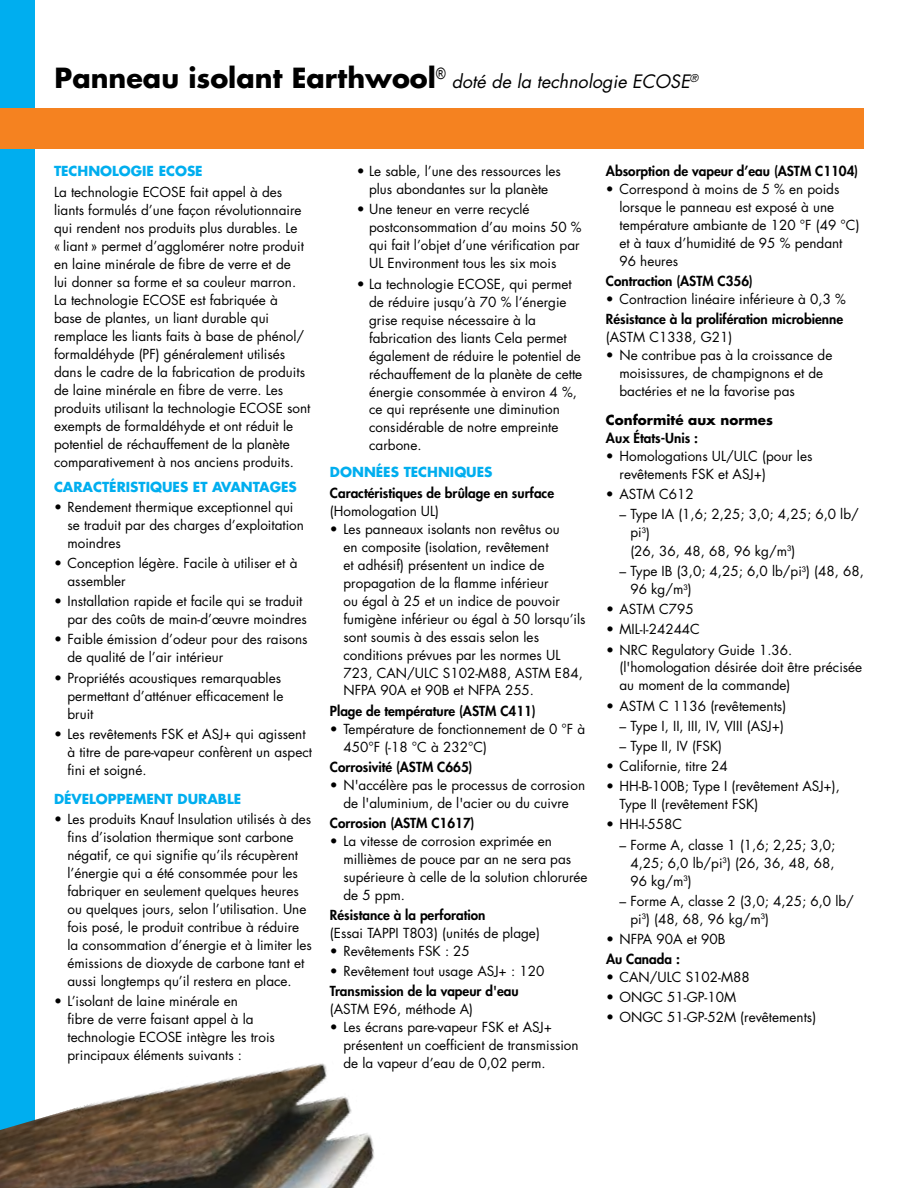
<style>
.page{position:relative;width:918px;height:1188px;background:#fff}
.page>*{position:absolute;margin:0;border:0;box-sizing:border-box;transform-origin:0 0}
.t1{font:700 27px "Futura Std";color:#000}
.t2{font:italic 18px "Futura Std";color:#000}
.t3{font:13.5px/18px "Futura Std";color:#000}
.t4{font:800 13.5px "Futura Std";color:#000}
.t5{font:700 13.5px "Futura Std";color:#00aeef}
.t6{font:700 13.5px "Futura Std";color:#000}
.s1{font-family:"Arial Narrow"}
</style>
<div class="page">
<div style="left:0;top:0;width:34px;height:1188px;background:#00aeef"></div>
<div style="left:0;top:108px;width:864px;height:40px;background:#f58220"></div>
<img style="left:0;top:1028px;width:374px;height:160px">
<h1 class="t1" style="left:55px;top:60px;width:393px">Panneau isolant Earthwool<sup>®</sup></h1>
<h2 class="t2" style="left:452px;top:70px;width:248px">doté de la technologie ECOSE<sup>®</sup></h2>
<p class="t5" style="left:54px;top:162px;width:150px">TECHNOLOGIE ECOSE</p>
<p class="t3" style="left:54px;top:183px;width:258px">La technologie ECOSE fait appel à des liants formulés d’une façon révolutionnaire qui rendent nos produits plus durables. Le<br><span class="s1">«</span> liant <span class="s1">»</span> permet d’agglomérer notre produit en laine minérale de fibre de verre et de<br>lui donner sa forme et sa couleur marron.<br>La technologie ECOSE est fabriquée à<br>base de plantes, un liant durable qui remplace les liants faits à base de phénol/ formaldéhyde (PF) généralement utilisés dans le cadre de la fabrication de produits de laine minérale en fibre de verre. Les produits utilisant la technologie ECOSE sont exempts de formaldéhyde et ont réduit le potentiel de réchauffement de la planète comparativement à nos anciens produits.</p>
<p class="t5" style="left:54px;top:478px;width:244px">CARACTÉRISTIQUES ET AVANTAGES</p>
<p class="t3" style="left:68px;top:498px;width:238px;text-indent:-14px">• Rendement thermique exceptionnel qui se traduit par des charges d’exploitation moindres</p>
<p class="t3" style="left:68px;top:554px;width:231px;text-indent:-14px">• Conception légère. Facile à utiliser et à assembler</p>
<p class="t3" style="left:68px;top:592px;width:241px;text-indent:-14px">• Installation rapide et facile qui se traduit par des coûts de main-d’œuvre moindres</p>
<p class="t3" style="left:68px;top:631px;width:242px;text-indent:-14px">• Faible émission d’odeur pour des raisons de qualité de l’air intérieur</p>
<p class="t3" style="left:68px;top:669px;width:217px;text-indent:-14px">• Propriétés acoustiques remarquables permettant d’atténuer efficacement le bruit</p>
<p class="t3" style="left:68px;top:725px;width:246px;text-indent:-14px">• Les revêtements FSK et ASJ+ qui agissent à titre de pare-vapeur confèrent un aspect fini et soigné.</p>
<p class="t5" style="left:54px;top:789px;width:189px">DÉVELOPPEMENT DURABLE</p>
<p class="t3" style="left:68px;top:810px;width:246px;text-indent:-14px">• Les produits Knauf Insulation utilisés à des fins d’isolation thermique sont carbone négatif, ce qui signifie qu’ils récupèrent l’énergie qui a été consommée pour les fabriquer en seulement quelques heures ou quelques jours, selon l’utilisation. Une fois posé, le produit contribue à réduire la consommation d’énergie et à limiter les émissions de dioxyde de carbone tant et aussi longtemps qu’il restera en place.</p>
<p class="t3" style="left:68px;top:992px;width:209px;text-indent:-14px">• L’isolant de laine minérale en<br>fibre de verre faisant appel à la technologie ECOSE intègre les trois principaux éléments suivants :</p>
<p class="t3" style="left:357px;top:162px;width:205px;text-align:center">• Le sable, l’une des ressources les plus abondantes sur la planète</p>
<p class="t3" style="left:369px;top:201px;width:214px;text-indent:-12px">• Une teneur en verre recyclé postconsommation d’au moins 50 % qui fait l’objet d’une vérification par UL Environment tous les six mois</p>
<p class="t3" style="left:369px;top:275px;width:215px;text-indent:-12px">• La technologie ECOSE, qui permet de réduire jusqu’à 70 % l’énergie grise requise nécessaire à la fabrication des liants Cela permet également de réduire le potentiel de réchauffement de la planète de cette énergie consommée à environ 4 %, ce qui représente une diminution considérable de notre empreinte carbone.</p>
<p class="t5" style="left:330px;top:463px;width:164px">DONNÉES TECHNIQUES</p>
<p class="t4" style="left:330px;top:484px;width:226px">Caractéristiques de brûlage en surface</p>
<p class="t3" style="left:330px;top:502px;width:111px">(Homologation UL)</p>
<p class="t3" style="left:343px;top:520px;width:244px;text-indent:-14px">• Les panneaux isolants non revêtus ou<br>en composite (isolation, revêtement<br>et adhésif) présentent un indice de propagation de la flamme inférieur<br>ou égal à 25 et un indice de pouvoir fumigène inférieur ou égal à 50 lorsqu’ils sont soumis à des essais selon les conditions prévues par les normes UL 723, CAN/ULC S102-M88, ASTM E84, NFPA 90A et 90B et NFPA 255.</p>
<p class="t4" style="left:330px;top:702px;width:207px">Plage de température (ASTM C411)</p>
<p class="t3" style="left:343px;top:720px;width:243px;text-indent:-14px">• Température de fonctionnement de 0 °F à<br>450°F (-18 °C à 232°C)</p>
<p class="t4" style="left:330px;top:758px;width:144px">Corrosivité (ASTM C665)</p>
<p class="t3" style="left:330px;top:776px;width:257px;text-align:center">• N'accélère pas le processus de corrosion de l'aluminium, de l'acier ou du cuivre</p>
<p class="t4" style="left:330px;top:814px;width:146px">Corrosion (ASTM C1617)</p>
<p class="t3" style="left:343px;top:832px;width:246px;text-indent:-14px">• La vitesse de corrosion exprimée en millièmes de pouce par an ne sera pas supérieure à celle de la solution chlorurée de 5 ppm.</p>
<p class="t4" style="left:330px;top:907px;width:157px">Résistance à la perforation</p>
<p class="t3" style="left:330px;top:924px;width:211px">(Essai TAPPI T803) (unités de plage)</p>
<p class="t3" style="left:330px;top:942px;width:141px">• Revêtements FSK : 25</p>
<p class="t3" style="left:330px;top:962px;width:216px">• Revêtement tout usage ASJ+ : 120</p>
<p class="t4" style="left:330px;top:983px;width:190px">Transmission de la vapeur d'eau</p>
<p class="t3" style="left:330px;top:1001px;width:145px">(ASTM E96, méthode A)</p>
<p class="t3" style="left:343px;top:1019px;width:237px;text-indent:-14px">• Les écrans pare-vapeur FSK et ASJ+ présentent un coefficient de transmission de la vapeur d’eau de 0,02 perm.</p>
<p class="t4" style="left:606px;top:162px;width:254px">Absorption de vapeur d’eau (ASTM C1104)</p>
<p class="t3" style="left:619px;top:180px;width:242px;text-indent:-14px">• Correspond à moins de 5 % en poids lorsque le panneau est exposé à une température ambiante de 120 °F (49 °C) et à taux d’humidité de 95 % pendant<br>96 heures</p>
<p class="t4" style="left:606px;top:273px;width:148px">Contraction (ASTM C356)</p>
<p class="t3" style="left:606px;top:290px;width:241px">• Contraction linéaire inférieure à 0,3 %</p>
<p class="t4" style="left:606px;top:311px;width:239px">Résistance à la prolifération microbienne</p>
<p class="t3" style="left:606px;top:328px;width:128px">(ASTM C1338, G21)</p>
<p class="t3" style="left:619px;top:346px;width:214px;text-indent:-14px">• Ne contribue pas à la croissance de moisissures, de champignons et de bactéries et ne la favorise pas</p>
<p class="t6" style="left:606px;top:411px;width:169px">Conformité aux normes</p>
<p class="t4" style="left:606px;top:430px;width:94px">Aux États-Unis :</p>
<p class="t3" style="left:619px;top:447px;width:194px;text-indent:-14px">• Homologations UL/ULC (pour les revêtements FSK et ASJ+)</p>
<p class="t3" style="left:606px;top:485px;width:89px">• ASTM C612</p>
<p class="t3" style="left:630px;top:505px;width:230px;text-indent:-11px">– Type IA (1,6; 2,25; 3,0; 4,25; 6,0 lb/ pi<sup>3</sup>)<br>(26, 36, 48, 68, 96 kg/m<sup>3</sup>)</p>
<p class="t3" style="left:630px;top:562px;width:235px;text-indent:-11px">– Type IB (3,0; 4,25; 6,0 lb/pi<sup>3</sup>) (48, 68,<br>96 kg/m<sup>3</sup>)</p>
<p class="t3" style="left:606px;top:600px;width:89px">• ASTM C795</p>
<p class="t3" style="left:606px;top:621px;width:95px">• MIL-I-24244C</p>
<p class="t3" style="left:620px;top:641px;width:244px;text-indent:-14px">• NRC Regulatory Guide 1.36. (l'homologation désirée doit être précisée au moment de la commande)</p>
<p class="t3" style="left:606px;top:697px;width:182px">• ASTM C 1136 (revêtements)</p>
<p class="t3" style="left:620px;top:717px;width:166px">– Type I, II, III, IV, VIII (ASJ+)</p>
<p class="t3" style="left:620px;top:737px;width:104px">– Type II, IV (FSK)</p>
<p class="t3" style="left:606px;top:757px;width:123px">• Californie, titre 24</p>
<p class="t3" style="left:620px;top:777px;width:222px;text-indent:-14px">• HH-B-100B; Type I (revêtement ASJ+),<br>Type II (revêtement FSK)</p>
<p class="t3" style="left:606px;top:816px;width:78px">• HH-I-558C</p>
<p class="t3" style="left:630px;top:836px;width:206px;text-align:justify;text-indent:-11px">– Forme A, classe 1 (1,6; 2,25; 3,0; 4,25; 6,0 lb/pi<sup>3</sup>) (26, 36, 48, 68, 96 kg/m<sup>3</sup>)</p>
<p class="t3" style="left:630px;top:892px;width:225px;text-indent:-11px">– Forme A, classe 2 (3,0; 4,25; 6,0 lb/ pi<sup>3</sup>) (48, 68, 96 kg/m<sup>3</sup>)</p>
<p class="t3" style="left:606px;top:930px;width:121px">• NFPA 90A et 90B</p>
<p class="t4" style="left:606px;top:951px;width:75px">Au Canada :</p>
<p class="t3" style="left:606px;top:968px;width:145px">• CAN/ULC S102-M88</p>
<p class="t3" style="left:606px;top:988px;width:132px">• ONGC 51-GP-10M</p>
<p class="t3" style="left:606px;top:1009px;width:212px">• ONGC 51-GP-52M (revêtements)</p>
</div>
